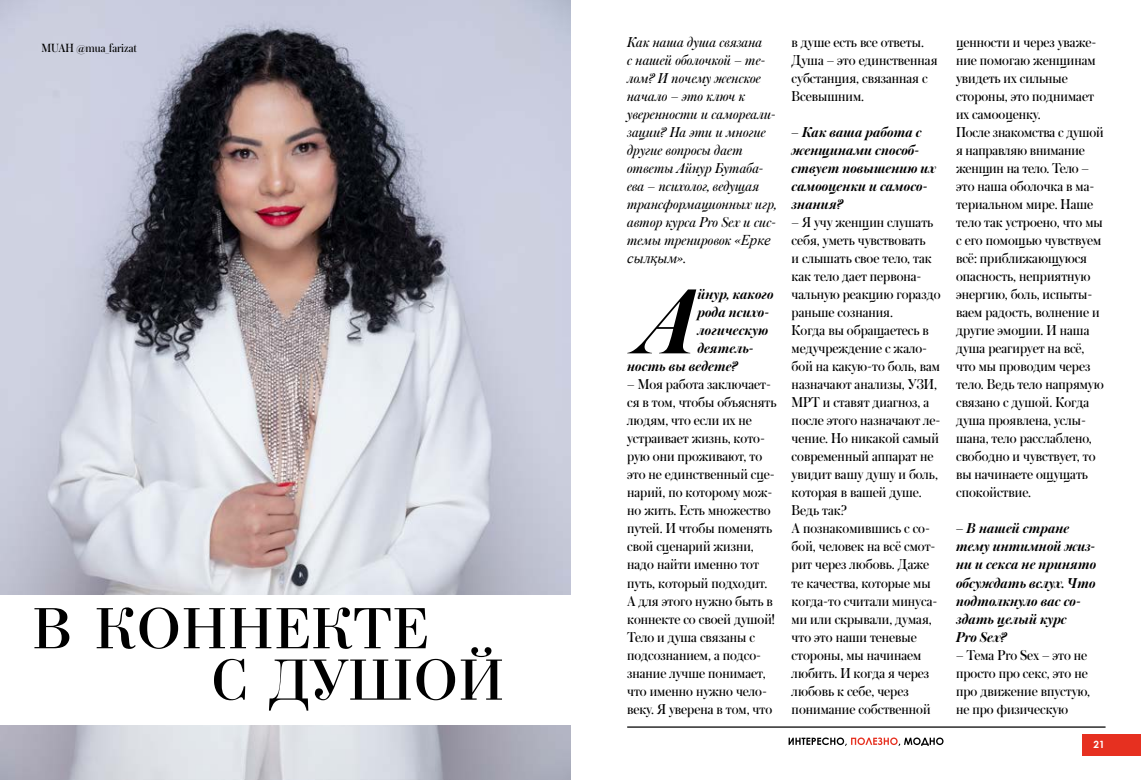
<style>
.page{position:relative;width:1141px;height:780px;background:#fff}
.page>*{position:absolute;margin:0;border:0;box-sizing:border-box;transform-origin:0 0}
.t1{font:italic 600 97.25px "Austin Cyr";color:#000}
.t2{font:61.25px/51.4px "Bodoni";color:#000}
.t3{font:15px/18px "Austin Cyr";color:#000}
.t4{font:italic 600 15px/18px "Austin Cyr";color:#000}
.t5{font:italic 15px/18px "Austin Cyr";color:#000}
.t6{font:italic 15px "Times New Roman";color:#000}
.t7{font:12.5px "Austin Cyr";color:#000}
.t8{font:700 10px "Century Gothic";color:#fff}
.s1{font-family:"Times New Roman"}
.s2{font-family:"Austin Cyr"}
</style>
<div class="page">
<div style="left:1083px;top:734px;width:58px;height:21px;background:#e63020"></div>
<hr style="left:627px;top:726px;width:479px;height:1px;background:#000">
<svg style="left:789px;top:737px;width:155px;height:9px"></svg>
<img style="left:0;top:0;width:570px;height:780px">
<div style="left:0;top:595px;width:576px;height:130px;background:#fff"></div>
<p class="t7" style="left:41px;top:40px;width:97px">MUAH @mua_farizat</p>
<h2 class="t2" style="left:211px;top:604px;width:295px;text-indent:-179px">В КОННЕКТЕ<br>С ДУШОЙ</h2>
<p class="t5" style="left:627px;top:33px;width:151px">Как наша душа связана<br>с нашей оболочкой – те&shy;лом? И почему женское начало – это ключ к уверенности и самореали&shy;зации? На эти и многие другие вопросы дает ответы Айнур Бутаба&shy;ева – психолог, ведущая трансформационных игр, автор курса Pro Sex и сис&shy;темы тренировок «<span class="s1">Ерке</span></p>
<p class="t6" style="left:627px;top:248px;width:60px">сылқым<span class="s2">».</span></p>
<h1 class="t1" style="left:640px;top:252px;width:59px">А</h1>
<p class="t4" style="left:697px;top:285px;width:78px">йнур, какого</p>
<p class="t4" style="left:697px;top:303px;width:73px">рода психо-</p>
<p class="t4" style="left:697px;top:321px;width:72px">логическую</p>
<p class="t4" style="left:697px;top:339px;width:58px">деятель-</p>
<p class="t4" style="left:627px;top:357px;width:112px">ность вы ведете?</p>
<p class="t3" style="left:627px;top:375px;width:151px">– Моя работа заключает&shy;ся в том, чтобы объяснять людям, что если их не устраивает жизнь, кото&shy;рую они проживают, то это не единственный сце&shy;нарий, по которому мож&shy;но жить. Есть множество путей. И чтобы поменять свой сценарий жизни, надо найти именно тот путь, который подходит.<br>А для этого нужно быть в коннекте со своей душой!<br>Тело и душа связаны с подсознанием, а подсо&shy;знание лучше понимает, что именно нужно чело&shy;веку. Я уверена в том, что</p>
<p class="t3" style="left:792px;top:33px;width:147px">в душе есть все ответы.<br>Душа – это единственная субстанция, связанная с<br>Всевышним.</p>
<p class="t4" style="left:792px;top:123px;width:146px">– Как ваша работа с женщинами способ&shy;ствует повышению их самооценки и самосо&shy;знания?</p>
<p class="t3" style="left:792px;top:213px;width:150px">– Я учу женщин слушать себя, уметь чувствовать<br>и слышать свое тело, так как тело дает первона&shy;чальную реакцию гораздо раньше сознания.<br>Когда вы обращаетесь в медучреждение с жало&shy;бой на какую-то боль, вам назначают анализы, УЗИ,<br>МРТ и ставят диагноз, а после этого назначают ле&shy;чение. Но никакой самый современный аппарат не увидит вашу душу и боль, которая в вашей душе.<br>Ведь так?<br>А познакомившись с со&shy;бой, человек на всё смот&shy;рит через любовь. Даже те качества, которые мы когда-то считали минуса&shy;ми или скрывали, думая, что это наши теневые стороны, мы начинаем любить. И когда я через любовь к себе, через понимание собственной</p>
<p class="t3" style="left:956px;top:33px;width:149px">ценности и через уваже&shy;ние помогаю женщинам увидеть их сильные стороны, это поднимает их самооценку.<br>После знакомства с душой я направляю внимание женщин на тело. Тело – это наша оболочка в ма&shy;териальном мире. Наше тело так устроено, что мы с его помощью чувствуем всё: приближающуюся опасность, неприятную энергию, боль, испыты&shy;ваем радость, волнение и другие эмоции. И наша душа реагирует на всё, что мы проводим через тело. Ведь тело напрямую связано с душой. Когда душа проявлена, услы&shy;шана, тело расслаблено, свободно и чувствует, то вы начинаете ощущать спокойствие.</p>
<p class="t4" style="left:956px;top:519px;width:142px">– В нашей стране тему интимной жиз&shy;ни и секса не принято обсуждать вслух. Что подтолкнуло вас со&shy;здать целый курс<br>Pro Sex?</p>
<p class="t3" style="left:956px;top:645px;width:136px">– Тема Pro Sex – это не просто про секс, это не про движение впустую, не про физическую</p>
<p class="t8" style="left:1093px;top:737px;width:13px">21</p>
</div>
